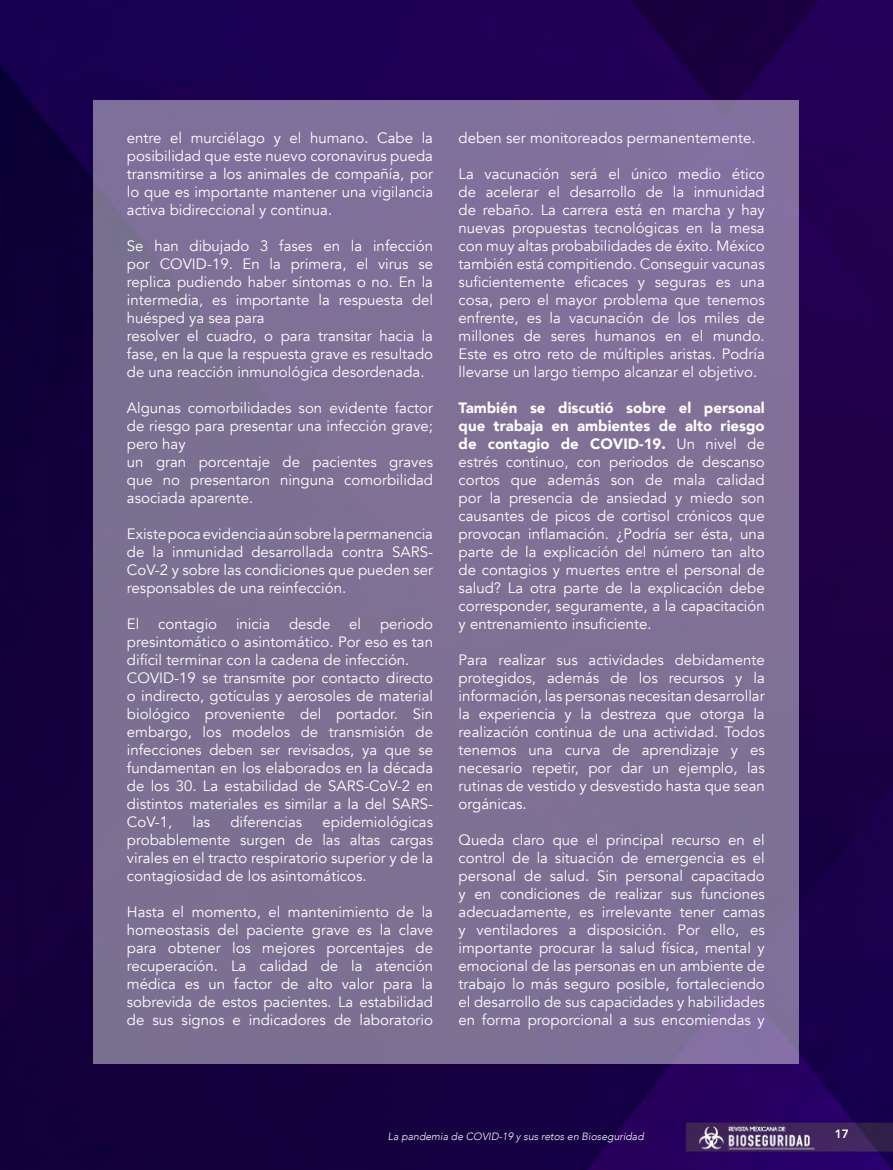
<style>
.page{position:relative;width:893px;height:1170px;background:#fff}
.page>*{position:absolute;margin:0;border:0;box-sizing:border-box;transform-origin:0 0}
.t1{font:15px/18px "Avenir";color:#fff;text-align:justify}
.t2{font:800 12px "Avenir";color:#fff}
.t3{font:italic 300 10.5px "Avenir";color:#fff}
.s1{font-weight:900}
</style>
<div class="page">
<img style="left:0;top:0;width:893px;height:1169px">
<div style="left:94px;top:100px;width:705px;height:963px;background:#7e7095"></div>
<p class="t1" style="left:127px;top:129px;width:308px">entre el murciélago y el humano. Cabe la posibilidad que este nuevo coronavirus pueda transmitirse a los animales de compañía, por lo que es importante mantener una vigilancia activa bidireccional y continua.</p>
<p class="t1" style="left:127px;top:237px;width:308px;text-align:left">Se han dibujado 3 fases en la infección por COVID-19. En la primera, el virus se replica pudiendo haber síntomas o no. En la intermedia, es importante la respuesta del huésped ya sea para<br>resolver el cuadro, o para transitar hacia la fase, en la que la respuesta grave es resultado de una reacción inmunológica desordenada.</p>
<p class="t1" style="left:127px;top:399px;width:308px;text-align:left">Algunas comorbilidades son evidente factor de riesgo para presentar una infección grave; pero hay<br>un gran porcentaje de pacientes graves que no presentaron ninguna comorbilidad asociada aparente.</p>
<p class="t1" style="left:127px;top:525px;width:308px">Existe poca evidencia aún sobre la permanencia de la inmunidad desarrollada contra SARS-CoV-2 y sobre las condiciones que pueden ser responsables de una reinfección.</p>
<p class="t1" style="left:127px;top:615px;width:14px">El</p>
<p class="t1" style="left:158px;top:615px;width:60px">contagio</p>
<p class="t1" style="left:236px;top:615px;width:36px">inicia</p>
<p class="t1" style="left:289px;top:615px;width:43px">desde</p>
<p class="t1" style="left:349px;top:615px;width:13px">el</p>
<p class="t1" style="left:127px;top:615px;width:308px;text-align:left;text-indent:253px">periodo presintomático o asintomático. Por eso es tan difícil terminar con la cadena de infección.<br>COVID-19 se transmite por contacto directo o indirecto, gotículas y aerosoles de material biológico proveniente del portador. Sin embargo, los modelos de transmisión de infecciones deben ser revisados, ya que se fundamentan en los elaborados en la década de los 30. La estabilidad de SARS-CoV-2 en distintos materiales es similar a la del SARS-CoV-1,</p>
<p class="t1" style="left:192px;top:813px;width:19px">las</p>
<p class="t1" style="left:230px;top:813px;width:73px">diferencias</p>
<p class="t1" style="left:127px;top:813px;width:308px;text-indent:196px">epidemiológicas probablemente surgen de las altas cargas virales en el tracto respiratorio superior y de la contagiosidad de los asintomáticos.</p>
<p class="t1" style="left:127px;top:903px;width:308px">Hasta el momento, el mantenimiento de la homeostasis del paciente grave es la clave para obtener los mejores porcentajes de recuperación. La calidad de la atención médica es un factor de alto valor para la sobrevida de estos pacientes. La estabilidad de sus signos e indicadores de laboratorio</p>
<p class="t1" style="left:459px;top:129px;width:298px">deben ser monitoreados permanentemente.</p>
<p class="t1" style="left:459px;top:165px;width:308px">La vacunación será el único medio ético de acelerar el desarrollo de la inmunidad de rebaño. La carrera está en marcha y hay nuevas propuestas tecnológicas en la mesa con muy altas probabilidades de éxito. México también está compitiendo. Conseguir vacunas suficientemente eficaces y seguras es una cosa, pero el mayor problema que tenemos enfrente, es la vacunación de los miles de millones de seres humanos en el mundo.<br>Este es otro reto de múltiples aristas. Podría llevarse un largo tiempo alcanzar el objetivo.</p>
<p class="t1" style="left:459px;top:399px;width:308px"><span class="s1">También se discutió sobre el personal que trabaja en ambientes de alto riesgo de contagio de COVID-19.</span> Un nivel de estrés continuo, con periodos de descanso cortos que además son de mala calidad por la presencia de ansiedad y miedo son causantes de picos de cortisol crónicos que provocan inflamación. ¿Podría ser ésta, una parte de la explicación del número tan alto de contagios y muertes entre el personal de salud? La otra parte de la explicación debe corresponder, seguramente, a la capacitación y entrenamiento insuficiente.</p>
<p class="t1" style="left:459px;top:651px;width:308px">Para realizar sus actividades debidamente protegidos, además de los recursos y la información, las personas necesitan desarrollar la experiencia y la destreza que otorga la realización continua de una actividad. Todos tenemos una curva de aprendizaje y es necesario repetir, por dar un ejemplo, las rutinas de vestido y desvestido hasta que sean orgánicas.</p>
<p class="t1" style="left:459px;top:831px;width:308px">Queda claro que el principal recurso en el control de la situación de emergencia es el personal de salud. Sin personal capacitado y en condiciones de realizar sus funciones adecuadamente, es irrelevante tener camas y ventiladores a disposición. Por ello, es importante procurar la salud física, mental y emocional de las personas en un ambiente de trabajo lo más seguro posible, fortaleciendo el desarrollo de sus capacidades y habilidades en forma proporcional a sus encomiendas y</p>
<p class="t3" style="left:388px;top:1129px;width:257px">La pandemia de COVID-19 y sus retos en Bioseguridad</p>
<p class="t2" style="left:835px;top:1124px;width:16px">17</p>
</div>
